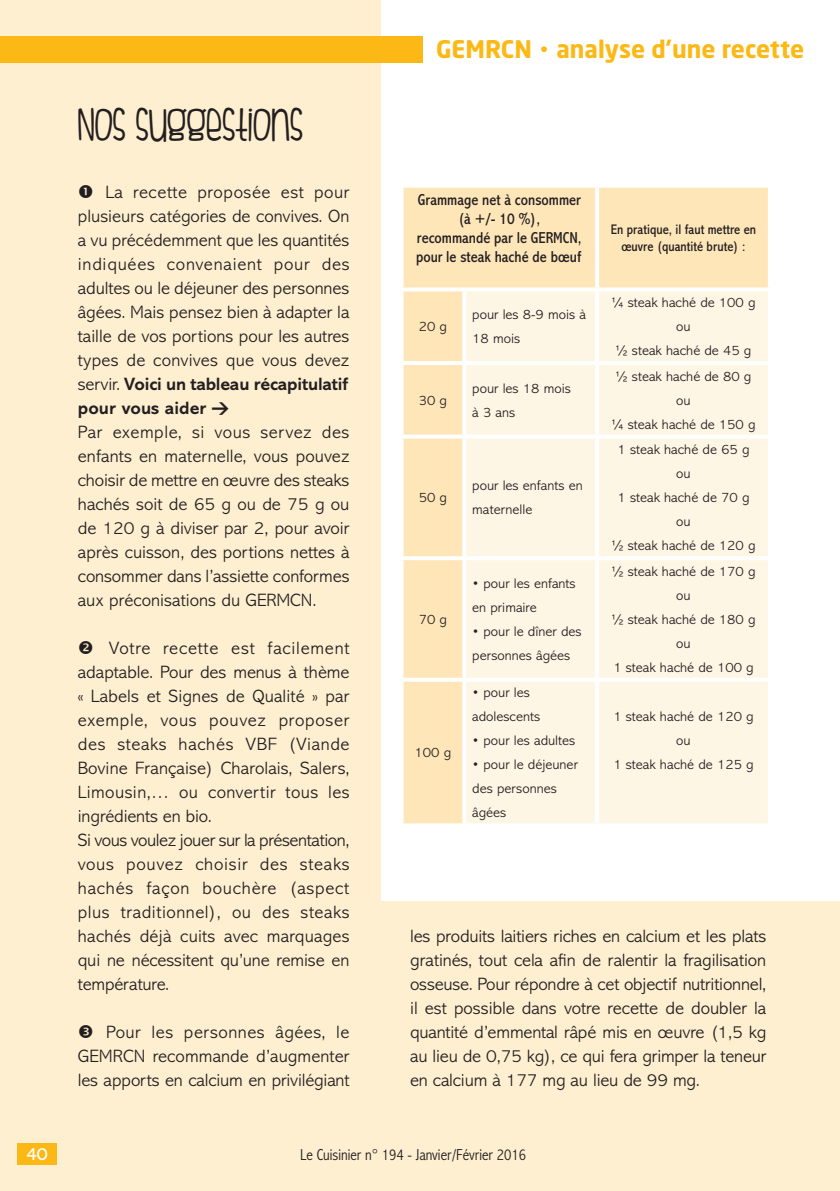
<style>
.page{position:relative;width:840px;height:1191px;background:#fff}
.page>*{position:absolute;margin:0;border:0;box-sizing:border-box;transform-origin:0 0}
.Inter{font:48px "FIS Hfingers";color:#231f20}
.rubrique{font:700 24px "Neo Sans Std";color:#fcb814}
.t1{font:300 18px/24px "Abadi MT Std";letter-spacing:-.005em;color:#231f20;text-align:justify}
.Chapo{font:18px "Abadi MT Std";color:#fff}
.t2{font:condensed 16px "Abadi MT Std";color:#231f20}
.t3{font:300 condensed 16px "Abadi MT Std";color:#231f20}
.t4{font:300 14px/24px "Abadi MT Std";color:#231f20}
.t5{font:condensed 14px/16.8px "Abadi MT Std";color:#231f20;text-align:center}
.s1{font-weight:700}
.s2{font-family:"Pointers";font-weight:400}
.s3{font-family:"Mahsuri Sans MT Std";font-weight:300}
</style>
<div class="page">
<div style="left:378px;top:901px;width:461px;height:290px;background:#feefd0"></div>
<div style="left:0;top:0;width:380px;height:1191px;background:#feefd0"></div>
<div style="left:0;top:37px;width:422px;height:26px;background:#fcb814"></div>
<div style="left:17px;top:1143px;width:40px;height:21px;background:#fcb814"></div>
<div style="left:403px;top:188px;width:364px;height:635px;background:#fee6b9"></div>
<div style="left:466px;top:291px;width:301px;height:532px;background:#fef6e5"></div>
<svg style="left:402px;top:187px;width:62px;height:1px"></svg>
<svg style="left:464px;top:186px;width:132px;height:2px"></svg>
<svg style="left:596px;top:187px;width:174px;height:1px"></svg>
<svg style="left:594px;top:188px;width:4px;height:99px"></svg>
<svg style="left:767px;top:188px;width:1px;height:99px"></svg>
<svg style="left:402px;top:287px;width:62px;height:4px"></svg>
<svg style="left:464px;top:287px;width:132px;height:4px"></svg>
<svg style="left:462px;top:291px;width:4px;height:70px"></svg>
<svg style="left:596px;top:287px;width:174px;height:4px"></svg>
<svg style="left:594px;top:291px;width:4px;height:70px"></svg>
<svg style="left:767px;top:291px;width:1px;height:70px"></svg>
<hr style="left:399px;top:361px;width:65px;height:4px;background:#fff">
<hr style="left:464px;top:361px;width:132px;height:4px;background:#fff">
<svg style="left:462px;top:365px;width:4px;height:69px"></svg>
<hr style="left:596px;top:361px;width:175px;height:4px;background:#fff">
<svg style="left:594px;top:365px;width:4px;height:69px"></svg>
<svg style="left:767px;top:365px;width:1px;height:69px"></svg>
<svg style="left:402px;top:434px;width:62px;height:4px"></svg>
<svg style="left:464px;top:434px;width:132px;height:4px"></svg>
<svg style="left:462px;top:438px;width:4px;height:118px"></svg>
<svg style="left:596px;top:434px;width:172px;height:4px"></svg>
<svg style="left:594px;top:438px;width:4px;height:118px"></svg>
<svg style="left:767px;top:438px;width:1px;height:118px"></svg>
<svg style="left:402px;top:556px;width:62px;height:4px"></svg>
<hr style="left:464px;top:556px;width:132px;height:4px;background:#fff">
<svg style="left:462px;top:560px;width:4px;height:118px"></svg>
<hr style="left:596px;top:556px;width:175px;height:4px;background:#fff">
<svg style="left:594px;top:560px;width:4px;height:118px"></svg>
<svg style="left:767px;top:560px;width:1px;height:118px"></svg>
<svg style="left:402px;top:678px;width:62px;height:4px"></svg>
<hr style="left:464px;top:678px;width:132px;height:4px;background:#fff">
<svg style="left:462px;top:682px;width:4px;height:141px"></svg>
<hr style="left:596px;top:678px;width:175px;height:4px;background:#fff">
<svg style="left:594px;top:682px;width:4px;height:141px"></svg>
<svg style="left:767px;top:682px;width:1px;height:141px"></svg>
<svg style="left:402px;top:823px;width:62px;height:1px"></svg>
<p class="Inter" style="left:78px;top:98px;width:227px">NOS SUGGESTIONS</p>
<p class="t1" style="left:78px;top:180px;width:273px;text-indent:28px">La recette proposée est pour plusieurs catégories de convives. On a vu précédemment que les quantités indiquées convenaient pour des adultes ou le déjeuner des personnes âgées. Mais pensez bien à adapter la taille de vos portions pour les autres types de convives que vous devez servir. <span class="s1">Voici un tableau récapitulatif pour vous aider</span> <span class="s2">1</span></p>
<p class="t1" style="left:78px;top:420px;width:273px">Par exemple, si vous servez des enfants en maternelle, vous pouvez choisir de mettre en œuvre des steaks hachés soit de 65 g ou de 75 g ou de 120 g à diviser par 2, pour avoir après cuisson, des portions nettes à consommer dans l’assiette conformes aux préconisations du GERMCN.</p>
<p class="t1" style="left:78px;top:636px;width:273px;text-indent:31px">Votre recette est facilement adaptable. Pour des menus à thème « Labels et Signes de Qualité » par exemple, vous pouvez proposer des steaks hachés VBF (Viande Bovine Française) Charolais, Salers, Limousin,… ou convertir tous les ingrédients en bio.</p>
<p class="t1" style="left:78px;top:828px;width:273px">Si vous voulez jouer sur la présentation, vous pouvez choisir des steaks hachés façon bouchère (aspect plus traditionnel), ou des steaks hachés déjà cuits avec marquages qui ne nécessitent qu’une remise en température.</p>
<p class="t1" style="left:78px;top:1020px;width:273px;text-indent:28px">Pour les personnes âgées, le GEMRCN recommande d’augmenter les apports en calcium en privilégiant</p>
<p class="rubrique" style="left:436px;top:33px;width:369px">GEMRCN <span class="s3">•</span> analyse d'une recette</p>
<p class="t2" style="left:417px;top:191px;width:164px">Grammage net à consommer</p>
<p class="t2" style="left:458px;top:210px;width:84px">(à +/- 10 %),</p>
<p class="t2" style="left:416px;top:229px;width:166px">recommandé par le GERMCN,</p>
<p class="t2" style="left:416px;top:248px;width:166px">pour le steak haché de bœuf</p>
<p class="t4" style="left:418px;top:315px;width:30px">20 g</p>
<p class="t4" style="left:418px;top:388px;width:30px">30 g</p>
<p class="t4" style="left:418px;top:486px;width:30px">50 g</p>
<p class="t4" style="left:472px;top:303px;width:115px">pour les 8-9 mois à<br>18 mois</p>
<p class="t4" style="left:472px;top:376px;width:100px">pour les 18 mois à 3 ans</p>
<p class="t4" style="left:472px;top:474px;width:112px">pour les enfants en maternelle</p>
<p class="t4" style="left:418px;top:607px;width:30px">70 g</p>
<p class="t4" style="left:414px;top:741px;width:38px">100 g</p>
<p class="t4" style="left:472px;top:571px;width:105px">• pour les enfants en primaire</p>
<p class="t4" style="left:472px;top:619px;width:111px">• pour le dîner des personnes âgées</p>
<p class="t4" style="left:472px;top:681px;width:69px">• pour les adolescents</p>
<p class="t4" style="left:472px;top:729px;width:104px">• pour les adultes</p>
<p class="t4" style="left:472px;top:753px;width:107px">• pour le déjeuner des personnes âgées</p>
<p class="t5" style="left:610px;top:221px;width:147px">En pratique, il faut mettre en œuvre (quantité brute) :</p>
<p class="t4" style="left:611px;top:291px;width:146px">¼ steak haché de 100 g</p>
<p class="t4" style="left:675px;top:315px;width:16px">ou</p>
<p class="t4" style="left:615px;top:339px;width:137px">½ steak haché de 45 g</p>
<p class="t4" style="left:615px;top:364px;width:137px">½ steak haché de 80 g</p>
<p class="t4" style="left:675px;top:388px;width:16px">ou</p>
<p class="t4" style="left:611px;top:412px;width:146px">¼ steak haché de 150 g</p>
<p class="t4" style="left:617px;top:438px;width:133px">1 steak haché de 65 g</p>
<p class="t4" style="left:675px;top:462px;width:16px">ou</p>
<p class="t4" style="left:617px;top:486px;width:133px">1 steak haché de 70 g</p>
<p class="t4" style="left:675px;top:510px;width:16px">ou</p>
<p class="t4" style="left:611px;top:534px;width:146px">½ steak haché de 120 g</p>
<p class="t4" style="left:611px;top:559px;width:146px">½ steak haché de 170 g</p>
<p class="t4" style="left:675px;top:583px;width:16px">ou</p>
<p class="t4" style="left:611px;top:607px;width:146px">½ steak haché de 180 g</p>
<p class="t4" style="left:675px;top:631px;width:16px">ou</p>
<p class="t4" style="left:613px;top:655px;width:142px">1 steak haché de 100 g</p>
<p class="t4" style="left:613px;top:705px;width:142px">1 steak haché de 120 g</p>
<p class="t4" style="left:675px;top:729px;width:16px">ou</p>
<p class="t4" style="left:613px;top:753px;width:142px">1 steak haché de 125 g</p>
<p class="t1" style="left:410px;top:924px;width:358px">les produits laitiers riches en calcium et les plats gratinés, tout cela afin de ralentir la fragilisation osseuse. Pour répondre à cet objectif nutritionnel, il est possible dans votre recette de doubler la quantité d’emmental râpé mis en œuvre (1,5 kg au lieu de 0,75 kg), ce qui fera grimper la teneur en calcium à 177 mg au lieu de 99 mg.</p>
<p class="Chapo" style="left:26px;top:1144px;width:23px">40</p>
<p class="t3" style="left:300px;top:1145px;width:227px">Le Cuisinier n° 194 - Janvier/Février 2016</p>
</div>
